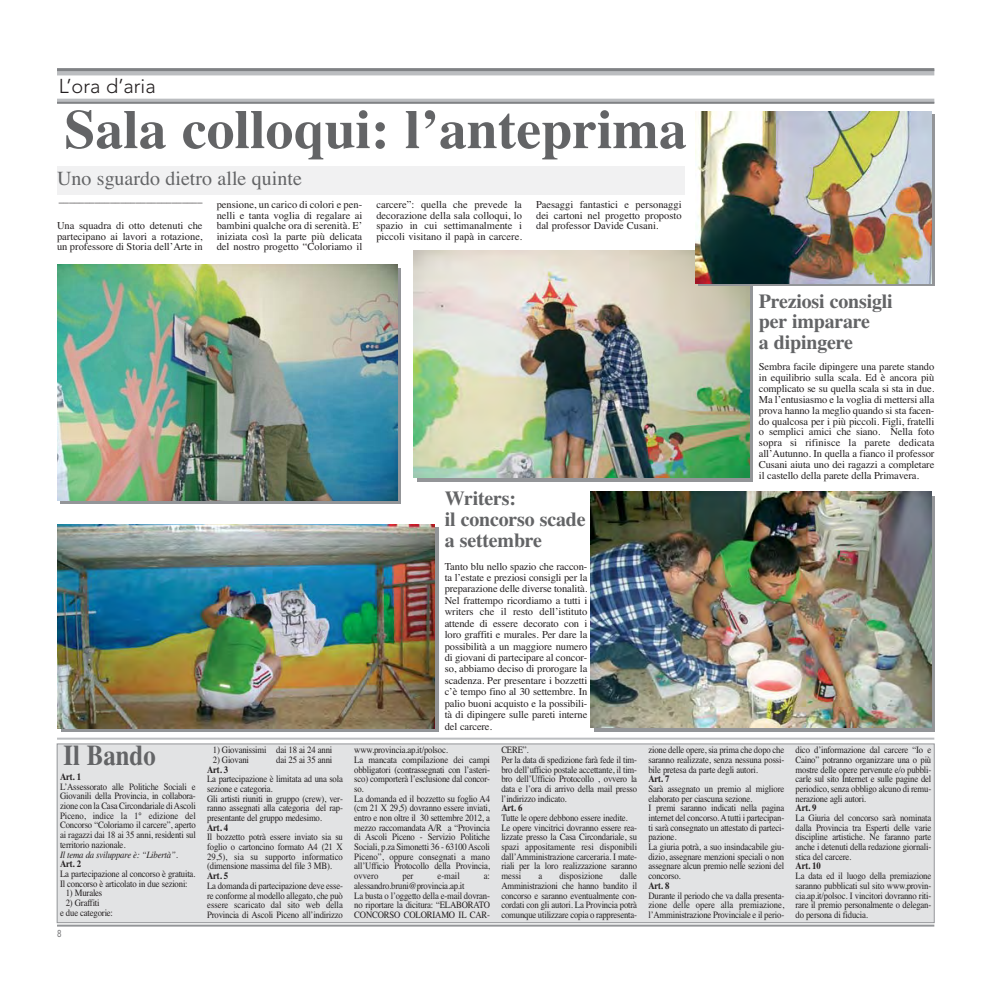
<style>
.page{position:relative;width:993px;height:993px;background:#fff}
.page>*{position:absolute;margin:0;border:0;box-sizing:border-box;transform-origin:0 0}
.t1{font:700 54.95px "Times";color:#636466}
.t2{font:700 28.7px "Times";color:#636466;scale:.87 1}
.t3{font:700 19.95px/20.3px "Times";letter-spacing:-.01em;color:#636466}
.t4{font:19.95px "Times";color:#636466}
.t5{font:300 19.95px "Avenir";color:#231f20}
.t6{font:10.5px/11.4px "Times";color:#231f20;text-align:justify}
.t7{font:9.97px "Avenir";color:#6d6e70;scale:.8 1}
.t8{font:9.62px/9.6px "Times";letter-spacing:-.02em;color:#231f20;text-align:justify;scale:.9 1}
.t9{font:700 9.62px "Times";letter-spacing:-.02em;color:#231f20;scale:.9 1}
.t10{font:italic 9.62px "Times";letter-spacing:-.02em;color:#231f20;scale:.9 1}
.t11{font:9.62px "Times";color:#231f20;scale:.9 1}
</style>
<div class="page">
<hr style="left:57px;top:924px;width:877px;height:2px;background:#939598">
<div style="left:57px;top:69px;width:877px;height:6px;background:#bbbdc0"></div>
<hr style="left:57px;top:68px;width:877px;height:3px;background:#808285">
<hr style="left:57px;top:99px;width:877px;height:4px;background:#bbbdc0">
<hr style="left:57px;top:102px;width:877px;height:2px;background:#808285">
<hr style="left:57px;top:737px;width:877px;height:2px;background:#bbbdc0">
<div style="left:57px;top:166px;width:627px;height:29px;background:#f1f1f2"></div>
<svg style="left:417px;top:286px;width:335px;height:195px;background:#8a978e"></svg>
<img style="left:413px;top:250px;width:336px;height:227px">
<div style="left:57px;top:743px;width:876px;height:179px;background:#e2e3e4"></div>
<div style="left:57px;top:743px;width:877px;height:179px;border:1px solid #939598"></div>
<svg style="left:593px;top:495px;width:341px;height:236px;background:#939693"></svg>
<img style="left:590px;top:492px;width:340px;height:235px">
<svg style="left:61px;top:268px;width:340px;height:236px;background:#848e91"></svg>
<img style="left:57px;top:264px;width:340px;height:236px">
<div style="left:61px;top:527px;width:378px;height:204px;background:linear-gradient(to right,#939598,#939598)"></div>
<img style="left:57px;top:524px;width:378px;height:204px">
<svg style="left:697px;top:114px;width:237px;height:172px"></svg>
<img style="left:695px;top:112px;width:236px;height:171px">
<h3 class="t5" style="left:59px;top:77px;width:98px">L’ora d’aria</h3>
<h1 class="t1" style="left:64px;top:110px;width:623px">Sala colloqui: l’anteprima</h1>
<h3 class="t4" style="left:57px;top:171px;width:246px">Uno sguardo dietro alle quinte</h3>
<p class="t6" style="left:59px;top:194px;width:145px">____________________________</p>
<p class="t6" style="left:57px;top:221px;width:147px;line-height:10.5px">Una squadra di otto detenuti che partecipano ai lavori a rotazione, un professore di Storia dell’Arte in</p>
<p class="t6" style="left:217px;top:200px;width:147px;line-height:10.5px">pensione, un carico di colori e pen&shy;nelli e tanta voglia di regalare ai bambini qualche ora di serenità. E’ iniziata così la parte più delicata del nostro progetto “Coloriamo il</p>
<p class="t6" style="left:376px;top:200px;width:147px;line-height:10.5px">carcere”: quella che prevede la decorazione della sala colloqui, lo spazio in cui settimanalmente i piccoli visitano il papà in carcere.</p>
<p class="t6" style="left:536px;top:200px;width:147px;line-height:10.5px">Paesaggi fantastici e personaggi dei cartoni nel progetto proposto dal professor Davide Cusani.</p>
<h3 class="t3" style="left:444px;top:489px;width:142px;line-height:20.8px">Writers:<br>il concorso scade a settembre</h3>
<p class="t6" style="left:444px;top:561px;width:144px">Tanto blu nello spazio che raccon&shy;ta l’estate e preziosi consigli per la preparazione delle diverse tonalità.<br>Nel frattempo ricordiamo a tutti i writers che il resto dell’istituto attende di essere decorato con i loro graffiti e murales. Per dare la possibilità a un maggiore numero di giovani di partecipare al concor&shy;so, abbiamo deciso di prorogare la scadenza. Per presentare i bozzetti c’è tempo fino al 30 settembre. In palio buoni acquisto e la possibili&shy;tà di dipingere sulle pareti interne del carcere.</p>
<h3 class="t3" style="left:758px;top:293px;width:135px">Preziosi consigli per imparare<br>a dipingere</h3>
<p class="t6" style="left:758px;top:362px;width:177px;line-height:10.8px">Sembra facile dipingere una parete stando in equilibrio sulla scala. Ed è ancora più complicato se su quella scala si sta in due.<br>Ma l’entusiasmo e la voglia di mettersi alla prova hanno la meglio quando si sta facen&shy;do qualcosa per i più piccoli. Figli, fratelli o semplici amici che siano. Nella foto sopra si rifinisce la parete dedicata all’Autunno. In quella a fianco il professor Cusani aiuta uno dei ragazzi a completare il castello della parete della Primavera.</p>
<h2 class="t2" style="left:63px;top:744px;width:108px">Il Bando</h2>
<p class="t9" style="left:60px;top:773px;width:25px">Art. 1</p>
<p class="t8" style="left:60px;top:782px;width:152px">L’Assessorato alle Politiche Sociali e Giovanili della Provincia, in collabora&shy;zione con la Casa Circondariale di Ascoli Piceno, indice la 1° edizione del Concorso “Coloriamo il carcere”, aperto ai ragazzi dai 18 ai 35 anni, residenti sul territorio nazionale.</p>
<p class="t10" style="left:60px;top:850px;width:132px">Il tema da sviluppare è: “Libertà”.</p>
<p class="t9" style="left:60px;top:860px;width:25px">Art. 2</p>
<p class="t8" style="left:60px;top:869px;width:152px">La partecipazione al concorso è gratuita.<br>Il concorso è articolato in due sezioni:</p>
<p class="t8" style="left:66px;top:888px;width:42px">1) Murales</p>
<p class="t8" style="left:60px;top:898px;width:60px;text-indent:6px">2) Graffiti<br>e due categorie:</p>
<p class="t7" style="left:57px;top:929px;width:7px">8</p>
<p class="t8" style="left:213px;top:745px;width:134px">1) Giovanissimi dai 18 ai 24 anni</p>
<p class="t8" style="left:213px;top:755px;width:42px">2) Giovani</p>
<p class="t8" style="left:276px;top:755px;width:64px">dai 25 ai 35 anni</p>
<p class="t9" style="left:207px;top:765px;width:25px">Art. 3</p>
<p class="t8" style="left:207px;top:774px;width:152px;text-align:left">La partecipazione è limitata ad una sola sezione e categoria.<br>Gli artisti riuniti in gruppo (crew), ver&shy;ranno assegnati alla categoria del rap&shy;presentante del gruppo medesimo.</p>
<p class="t9" style="left:207px;top:823px;width:25px">Art. 4</p>
<p class="t8" style="left:207px;top:833px;width:152px">Il bozzetto potrà essere inviato sia su foglio o cartoncino formato A4 (21 X 29,5), sia su supporto informatico (dimensione massima del file 3 MB).</p>
<p class="t9" style="left:207px;top:872px;width:25px">Art. 5</p>
<p class="t8" style="left:207px;top:881px;width:152px">La domanda di partecipazione deve esse&shy;re conforme al modello allegato, che può essere scaricato dal sito web della Provincia di Ascoli Piceno all’indirizzo</p>
<p class="t8" style="left:354px;top:745px;width:152px;text-align:left">www.provincia.ap.it/polsoc.<br>La mancata compilazione dei campi obbligatori (contrassegnati con l’asteri&shy;sco) comporterà l’esclusione dal concor&shy;so.<br>La domanda ed il bozzetto su foglio A4 (cm 21 X 29,5) dovranno essere inviati, entro e non oltre il 30 settembre 2012, a mezzo raccomandata A/R a “Provincia di Ascoli Piceno - Servizio Politiche Sociali, p.za Simonetti 36 - 63100 Ascoli Piceno”, oppure consegnati a mano all’Ufficio Protocollo della Provincia, ovvero</p>
<p class="t8" style="left:402px;top:871px;width:14px">per</p>
<p class="t8" style="left:437px;top:871px;width:26px">e-mail</p>
<p class="t8" style="left:483px;top:871px;width:8px">a:</p>
<p class="t8" style="left:354px;top:881px;width:152px;text-align:left">alessandro.bruni@provincia.ap.it<br>La busta o l’oggetto della e-mail dovran&shy;no riportare la dicitura: “ELABORATO CONCORSO COLORIAMO IL CAR-</p>
<p class="t8" style="left:501px;top:745px;width:152px;text-align:left">CERE”.<br>Per la data di spedizione farà fede il tim&shy;bro dell’ufficio postale accettante, il tim&shy;bro dell’Ufficio Protocollo , ovvero la data e l’ora di arrivo della mail presso l’indirizzo indicato.</p>
<p class="t9" style="left:501px;top:804px;width:25px">Art. 6</p>
<p class="t8" style="left:501px;top:813px;width:152px;text-align:left">Tutte le opere debbono essere inedite.<br>Le opere vincitrici dovranno essere rea&shy;lizzate presso la Casa Circondariale, su spazi appositamente resi disponibili dall’Amministrazione carceraria. I mate&shy;riali per la loro realizzazione saranno messi</p>
<p class="t8" style="left:501px;top:871px;width:152px;text-indent:119px">dalle Amministrazioni che hanno bandito il concorso e saranno eventualmente con&shy;cordati con gli autori. La Provincia potrà comunque utilizzare copia o rappresenta-</p>
<p class="t8" style="left:538px;top:871px;width:6px">a</p>
<p class="t11" style="left:559px;top:872px;width:50px">disposizione</p>
<p class="t8" style="left:648px;top:745px;width:152px">zione delle opere, sia prima che dopo che saranno realizzate, senza nessuna possi&shy;bile pretesa da parte degli autori.</p>
<p class="t9" style="left:648px;top:775px;width:25px">Art. 7</p>
<p class="t8" style="left:648px;top:784px;width:152px;text-align:left">Sarà assegnato un premio al migliore elaborato per ciascuna sezione.<br>I premi saranno indicati nella pagina internet del concorso. Atutti i partecipan&shy;ti sarà consegnato un attestato di parteci&shy;pazione.<br>La giuria potrà, a suo insindacabile giu&shy;dizio, assegnare menzioni speciali o non assegnare alcun premio nelle sezioni del concorso.</p>
<p class="t9" style="left:648px;top:881px;width:25px">Art. 8</p>
<p class="t8" style="left:648px;top:891px;width:152px">Durante il periodo che va dalla presenta&shy;zione delle opere alla premiazione, l’Amministrazione Provinciale e il perio-</p>
<p class="t8" style="left:795px;top:745px;width:152px">dico d’informazione dal carcere “Io e Caino” potranno organizzare una o più mostre delle opere pervenute e/o pubbli&shy;carle sul sito Internet e sulle pagine del periodico, senza obbligo alcuno di remu&shy;nerazione agli autori.</p>
<p class="t9" style="left:795px;top:804px;width:25px">Art. 9</p>
<p class="t8" style="left:795px;top:813px;width:152px">La Giuria del concorso sarà nominata dalla Provincia tra Esperti delle varie discipline artistiche. Ne faranno parte anche i detenuti della redazione giornali&shy;stica del carcere.</p>
<p class="t9" style="left:795px;top:862px;width:30px">Art. 10</p>
<p class="t8" style="left:795px;top:871px;width:152px">La data ed il luogo della premiazione saranno pubblicati sul sito www.provin&shy;cia.ap.it/polsoc. I vincitori dovranno riti&shy;rare il premio personalmente o delegan&shy;do persona di fiducia.</p>
</div>
